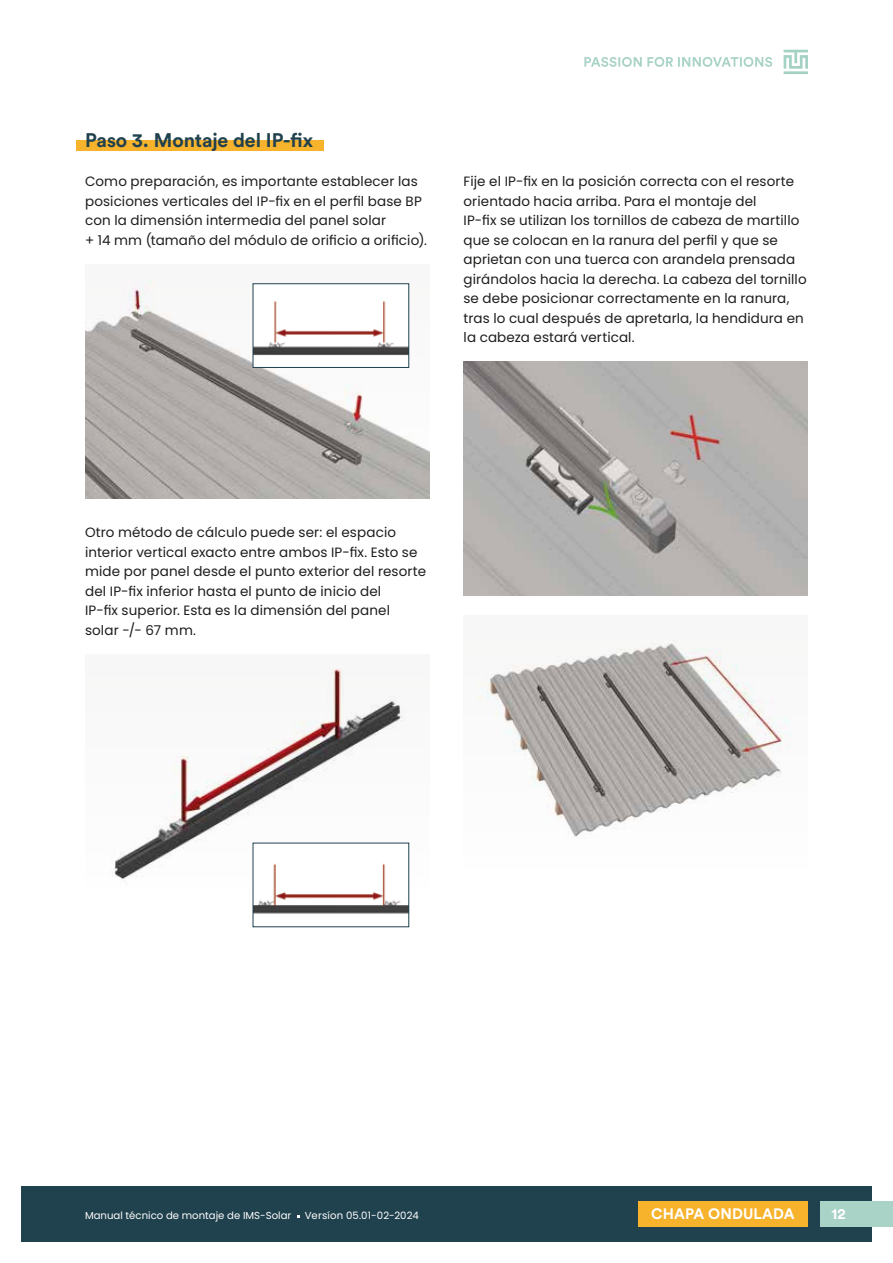
<style>
.page{position:relative;width:893px;height:1263px;background:#fff}
.page>*{position:absolute;margin:0;border:0;box-sizing:border-box;transform-origin:0 0}
.t1{font:700 19.5px "Circular Std";letter-spacing:-.005em;color:#20414e}
.t2{font:700 15px "Circular Std";letter-spacing:.01em;color:#fff}
.t3{font:13.5px/19.5px "Poppins";letter-spacing:.01em;color:#1e1d1c}
.t4{font:10.2px "Poppins";color:#fff}
</style>
<div class="page">
<div style="left:21px;top:1186px;width:851px;height:56px;background:#20414e"></div>
<div style="left:821px;top:1201px;width:72px;height:26px;background:#aad3c7"></div>
<svg style="left:584px;top:57px;width:188px;height:10px"></svg>
<svg style="left:784px;top:50px;width:24px;height:24px"></svg>
<div style="left:638px;top:1201px;width:170px;height:26px;background:#f8b32d"></div>
<div style="left:77px;top:140px;width:247px;height:11px;background:#f8b32d"></div>
<img style="left:463px;top:361px;width:345px;height:234px">
<svg style="left:85px;top:279px;width:344px;height:219px;fill:#b5b1ad"></svg>
<svg style="left:111px;top:668px;width:299px;height:220px"></svg>
<svg style="left:478px;top:639px;width:313px;height:198px"></svg>
<img style="left:255px;top:285px;width:152px;height:81px">
<div style="left:253px;top:283px;width:156px;height:85px;border:1px solid #20414e"></div>
<img style="left:255px;top:845px;width:152px;height:69px">
<h1 class="t1" style="left:85px;top:128px;width:230px">Paso 3. Montaje del IP-fix</h1>
<p class="t3" style="left:85px;top:172px;width:343px">Como preparación, es importante establecer las posiciones verticales del IP-fix en el perfil base BP con la dimensión intermedia del panel solar<br>+ 14 mm (tamaño del módulo de orificio a orificio).</p>
<p class="t3" style="left:463px;top:172px;width:345px">Fije el IP-fix en la posición correcta con el resorte orientado hacia arriba. Para el montaje del<br>IP-fix se utilizan los tornillos de cabeza de martillo que se colocan en la ranura del perfil y que se aprietan con una tuerca con arandela prensada girándolos hacia la derecha. La cabeza del tornillo se debe posicionar correctamente en la ranura, tras lo cual después de apretarla, la hendidura en la cabeza estará vertical.</p>
<p class="t3" style="left:85px;top:523px;width:342px">Otro método de cálculo puede ser: el espacio interior vertical exacto entre ambos IP-fix. Esto se mide por panel desde el punto exterior del resorte del IP-fix inferior hasta el punto de inicio del<br>IP-fix superior. Esta es la dimensión del panel solar -/- 67 mm.</p>
<p class="t4" style="left:85px;top:1210px;width:208px">Manual técnico de montaje de IMS-Solar</p>
<p class="t4" style="left:305px;top:1210px;width:115px">Versíon 05.01-02-2024</p>
<p class="t2" style="left:651px;top:1204px;width:145px">CHAPA ONDULADA</p>
<p class="t2" style="left:831px;top:1204px;width:16px">12</p>
</div>
